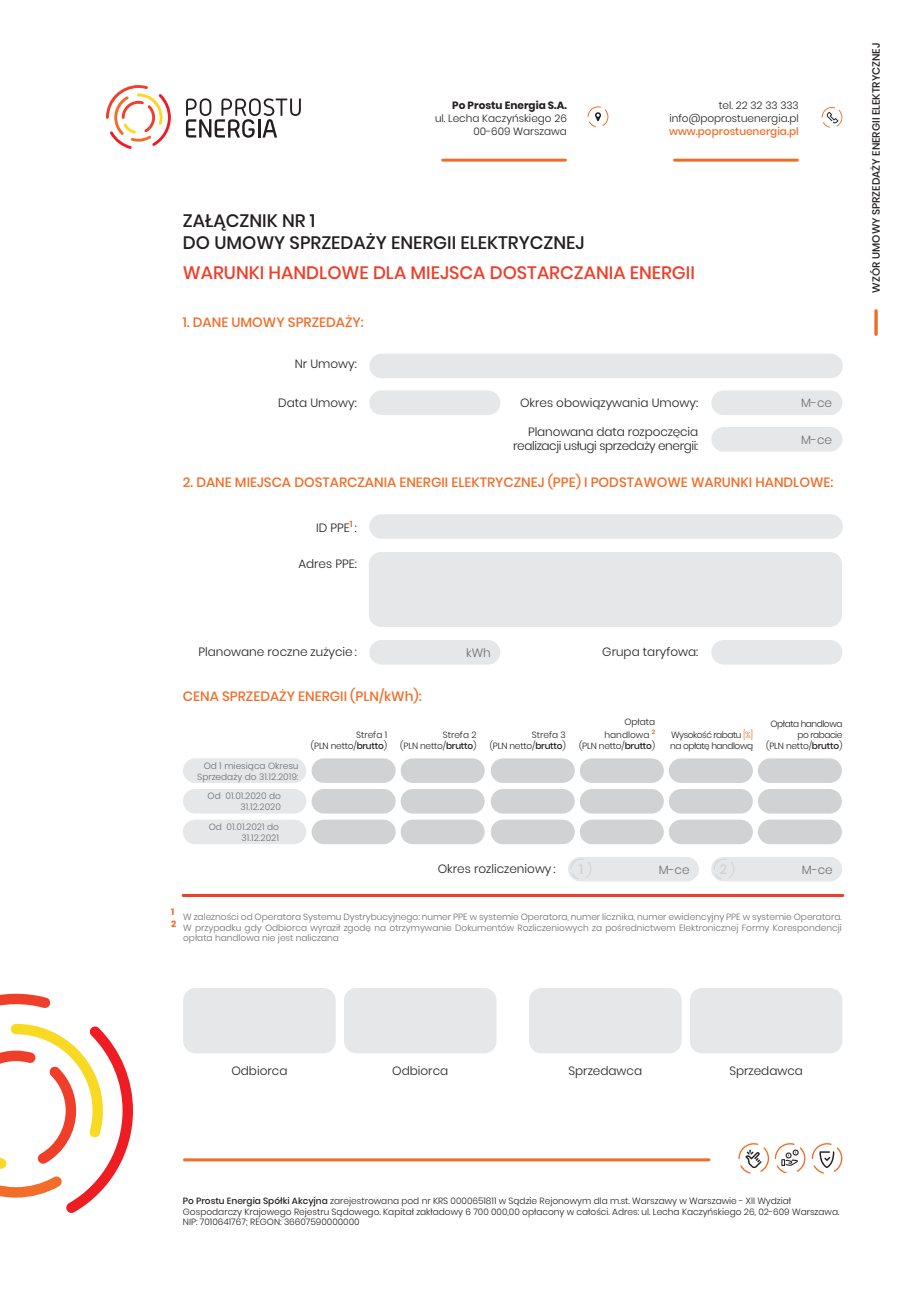
<style>
.page{position:relative;width:919px;height:1289px;background:#fff}
.page>*{position:absolute;margin:0;border:0;box-sizing:border-box;transform-origin:0 0}
.t1{font:500 18px/21.6px "Poppins";color:#231f20}
.t2{font:500 18px "Poppins";color:#ef3e29}
.t3{font:500 13.5px "Poppins";color:#f16d29}
.t4{font:300 12px "Poppins";color:#231f20}
.t5{font:300 12px/14.4px "Poppins";letter-spacing:-.03em;color:#231f20;text-align:right}
.t6{font:300 12px "Poppins";color:#6c6d70}
.t7{font:300 10.5px/12.6px "Poppins";color:#231f20;text-align:right}
.t8{font:500 10.5px "Poppins";color:#231f20}
.t9{font:500 10.5px "Poppins";color:#f06d27}
.t10{font:700 10.5px "Poppins";color:#231f20}
.t11{font:300 9px/10.8px "Poppins";color:#6c6d70;text-align:right}
.t12{font:300 9px/10.8px "Poppins";color:#231f20}
.t13{font:300 9px/10.8px "Poppins";letter-spacing:-.02em;color:#231f20;text-align:right}
.t14{font:300 9px/10.8px "Poppins";letter-spacing:-.05em;color:#231f20}
.t15{font:700 9px/12.1px "Poppins";color:#f16d29}
.s1{font-weight:500}
.s2{color:#f16d29}
</style>
<div class="page">
<hr style="left:442px;top:159px;width:123px;height:3px;background:#f06d27">
<hr style="left:184px;top:1158px;width:525px;height:3px;background:#f06d27">
<hr style="left:674px;top:159px;width:123px;height:3px;background:#f06d27">
<hr style="left:874px;top:311px;width:3px;height:23px;background:#f06d27">
<svg style="left:821px;top:107px;width:21px;height:21px"></svg>
<svg style="left:587px;top:106px;width:21px;height:21px"></svg>
<svg style="left:186px;top:98px;width:115px;height:40px"></svg>
<svg style="left:106px;top:85px;width:65px;height:64px"></svg>
<svg style="left:0;top:993px;width:133px;height:219px"></svg>
<svg style="left:738px;top:1143px;width:67px;height:30px"></svg>
<svg style="left:811px;top:1143px;width:31px;height:30px"></svg>
<div style="left:711px;top:390px;width:131px;height:25px;background:#e6e7e9;border-radius:12px"></div>
<div style="left:711px;top:427px;width:131px;height:24px;background:#e6e7e9;border-radius:12px"></div>
<div style="left:711px;top:640px;width:131px;height:24px;background:#e6e7e9;border-radius:12px"></div>
<div style="left:369px;top:390px;width:131px;height:25px;background:#e6e7e9;border-radius:12px"></div>
<div style="left:369px;top:640px;width:131px;height:24px;background:#e6e7e9;border-radius:12px"></div>
<div style="left:568px;top:857px;width:131px;height:24px;background:#e6e7e9;border-radius:12px"></div>
<div style="left:711px;top:857px;width:131px;height:24px;background:#e6e7e9;border-radius:12px"></div>
<div style="left:369px;top:353px;width:473px;height:25px;background:#e6e7e9;border-radius:12px"></div>
<div style="left:369px;top:514px;width:473px;height:25px;background:#e6e7e9;border-radius:12px"></div>
<div style="left:369px;top:552px;width:472px;height:75px;background:#e6e7e9;border-radius:12px"></div>
<div style="left:183px;top:758px;width:123px;height:25px;background:#e6e7e9;border-radius:12px"></div>
<div style="left:757px;top:758px;width:84px;height:25px;background:#d1d2d4;border-radius:12px"></div>
<div style="left:668px;top:758px;width:84px;height:25px;background:#d1d2d4;border-radius:12px"></div>
<div style="left:579px;top:758px;width:84px;height:25px;background:#d1d2d4;border-radius:12px"></div>
<div style="left:490px;top:758px;width:84px;height:25px;background:#d1d2d4;border-radius:12px"></div>
<div style="left:400px;top:758px;width:84px;height:25px;background:#d1d2d4;border-radius:12px"></div>
<div style="left:311px;top:758px;width:84px;height:25px;background:#d1d2d4;border-radius:12px"></div>
<div style="left:757px;top:789px;width:84px;height:24px;background:#d1d2d4;border-radius:12px"></div>
<div style="left:668px;top:789px;width:84px;height:24px;background:#d1d2d4;border-radius:12px"></div>
<div style="left:579px;top:789px;width:84px;height:24px;background:#d1d2d4;border-radius:12px"></div>
<div style="left:490px;top:789px;width:84px;height:24px;background:#d1d2d4;border-radius:12px"></div>
<div style="left:400px;top:789px;width:84px;height:24px;background:#d1d2d4;border-radius:12px"></div>
<div style="left:311px;top:789px;width:84px;height:24px;background:#d1d2d4;border-radius:12px"></div>
<div style="left:757px;top:819px;width:84px;height:25px;background:#d1d2d4;border-radius:12px"></div>
<div style="left:668px;top:819px;width:84px;height:25px;background:#d1d2d4;border-radius:12px"></div>
<div style="left:579px;top:819px;width:84px;height:25px;background:#d1d2d4;border-radius:12px"></div>
<div style="left:490px;top:819px;width:84px;height:25px;background:#d1d2d4;border-radius:12px"></div>
<div style="left:400px;top:819px;width:84px;height:25px;background:#d1d2d4;border-radius:12px"></div>
<div style="left:311px;top:819px;width:84px;height:25px;background:#d1d2d4;border-radius:12px"></div>
<div style="left:183px;top:789px;width:123px;height:24px;background:#e6e7e9;border-radius:12px"></div>
<div style="left:183px;top:819px;width:123px;height:25px;background:#e6e7e9;border-radius:12px"></div>
<hr style="left:183px;top:894px;width:659px;height:3px;background:#ef3e29">
<div style="left:689px;top:988px;width:153px;height:65px;background:#e6e7e9;border-radius:12px"></div>
<div style="left:344px;top:988px;width:152px;height:65px;background:#e6e7e9;border-radius:12px"></div>
<div style="left:529px;top:988px;width:152px;height:65px;background:#e6e7e9;border-radius:12px"></div>
<div style="left:183px;top:988px;width:153px;height:65px;background:#e6e7e9;border-radius:12px"></div>
<svg style="left:570px;top:859px;width:21px;height:20px"></svg>
<svg style="left:714px;top:858px;width:20px;height:21px"></svg>
<p class="t10" style="left:452px;top:100px;width:116px">Po Prostu Energia S.A.</p>
<p class="t7" style="left:435px;top:112px;width:133px">ul. Lecha Kaczyńskiego 26<br>00-609 Warszawa</p>
<p class="t7" style="left:669px;top:99px;width:131px">tel. 22 32 33 333 info@poprostuenergia.pl</p>
<p class="t9" style="left:669px;top:125px;width:131px">www.poprostuenergia.pl</p>
<h1 class="t1" style="left:183px;top:210px;width:403px">ZAŁĄCZNIK NR 1<br>DO UMOWY SPRZEDAŻY ENERGII ELEKTRYCZNEJ</h1>
<h1 class="t2" style="left:183px;top:262px;width:513px">WARUNKI HANDLOWE DLA MIEJSCA DOSTARCZANIA ENERGII</h1>
<h2 class="t3" style="left:183px;top:314px;width:182px">1. DANE UMOWY SPRZEDAŻY:</h2>
<h3 class="t4" style="left:294px;top:357px;width:64px">Nr Umowy:</h3>
<h3 class="t4" style="left:278px;top:396px;width:80px">Data Umowy:</h3>
<h3 class="t4" style="left:520px;top:396px;width:180px">Okres obowiązywania Umowy:</h3>
<h3 class="t5" style="left:513px;top:425px;width:186px">Planowana data rozpoczęcia realizacji usługi sprzedaży energii:</h3>
<h3 class="t6" style="left:801px;top:396px;width:32px">M-ce</h3>
<h3 class="t6" style="left:801px;top:432px;width:32px">M-ce</h3>
<h2 class="t3" style="left:183px;top:475px;width:652px">2. DANE MIEJSCA DOSTARCZANIA ENERGII ELEKTRYCZNEJ (PPE) I PODSTAWOWE WARUNKI HANDLOWE:</h2>
<h3 class="t4" style="left:316px;top:520px;width:42px">ID PPE<sup>1</sup> :</h3>
<h3 class="t4" style="left:298px;top:556px;width:60px">Adres PPE:</h3>
<p class="t8" style="left:869px;top:293px;width:251px;rotate:-90deg">WZÓR UMOWY SPRZEDAŻY ENERGII ELEKTRYCZNEJ</p>
<h3 class="t4" style="left:198px;top:645px;width:160px">Planowane roczne zużycie :</h3>
<h2 class="t3" style="left:183px;top:688px;width:240px">CENA SPRZEDAŻY ENERGII (PLN/kWh):</h2>
<h3 class="t6" style="left:466px;top:645px;width:26px">kWh</h3>
<p class="t11" style="left:197px;top:760px;width:103px">Od 1 miesiąca Okresu<br>Sprzedaży do 31.12.2019:</p>
<p class="t11" style="left:207px;top:790px;width:75px">Od 01.01.2020 do<br>31.12.2020</p>
<p class="t11" style="left:209px;top:821px;width:72px">Od 01.01.2021 do<br>31.12.2021</p>
<p class="t13" style="left:311px;top:729px;width:78px">Strefa 1<br>(PLN netto/<span class="s1">brutto</span>)</p>
<p class="t13" style="left:400px;top:729px;width:78px">Strefa 2<br>(PLN netto/<span class="s1">brutto</span>)</p>
<p class="t13" style="left:489px;top:729px;width:78px">Strefa 3<br>(PLN netto/<span class="s1">brutto</span>)</p>
<h3 class="t4" style="left:438px;top:862px;width:119px">Okres rozliczeniowy :</h3>
<h3 class="t4" style="left:602px;top:645px;width:97px">Grupa taryfowa:</h3>
<p class="t12" style="left:604px;top:715px;width:52px;line-height:12.6px;text-align:right">Opłata handlowa <sup>2</sup></p>
<p class="t13" style="left:579px;top:740px;width:78px">(PLN netto/<span class="s1">brutto</span>)</p>
<p class="t14" style="left:670px;top:729px;width:84px">Wysokość rabatu <span class="s2">[%] </span>na opłatę handlową</p>
<p class="t14" style="left:766px;top:718px;width:78px;text-align:right">Opłata handlowa po rabacie<br>(PLN netto/<span class="s1">brutto</span>)</p>
<h3 class="t6" style="left:658px;top:862px;width:32px">M-ce</h3>
<h3 class="t6" style="left:801px;top:862px;width:32px">M-ce</h3>
<p class="t15" style="left:171px;top:905px;width:7px">1<br>2</p>
<p class="t11" style="left:183px;top:911px;width:660px;text-align:justify">W zależności od Operatora Systemu Dystrybucyjnego: numer PPE w systemie Operatora, numer licznika, numer ewidencyjny PPE w systemie Operatora.<br>W przypadku gdy Odbiorca wyraził zgodę na otrzymywanie Dokumentów Rozliczeniowych za pośrednictwem Elektronicznej Formy Korespondencji opłata handlowa nie jest naliczana</p>
<h3 class="t4" style="left:231px;top:1063px;width:58px">Odbiorca</h3>
<h3 class="t4" style="left:392px;top:1063px;width:58px">Odbiorca</h3>
<h3 class="t4" style="left:568px;top:1063px;width:75px">Sprzedawca</h3>
<h3 class="t4" style="left:729px;top:1063px;width:75px">Sprzedawca</h3>
<p class="t12" style="left:183px;top:1195px;width:658px"><span class="s1">Po Prostu Energia Spółki Akcyjna</span> zarejestrowana pod nr KRS 0000651811 w Sądzie Rejonowym dla m.st. Warszawy w Warszawie - XII Wydział<br>Gospodarczy Krajowego Rejestru Sądowego. Kapitał zakładowy 6 700 000,00 opłacony w całości. Adres: ul. Lecha Kaczyńskiego 26, 02-609 Warszawa.<br>NIP: 7010641767; REGON: 36607590000000</p>
</div>
